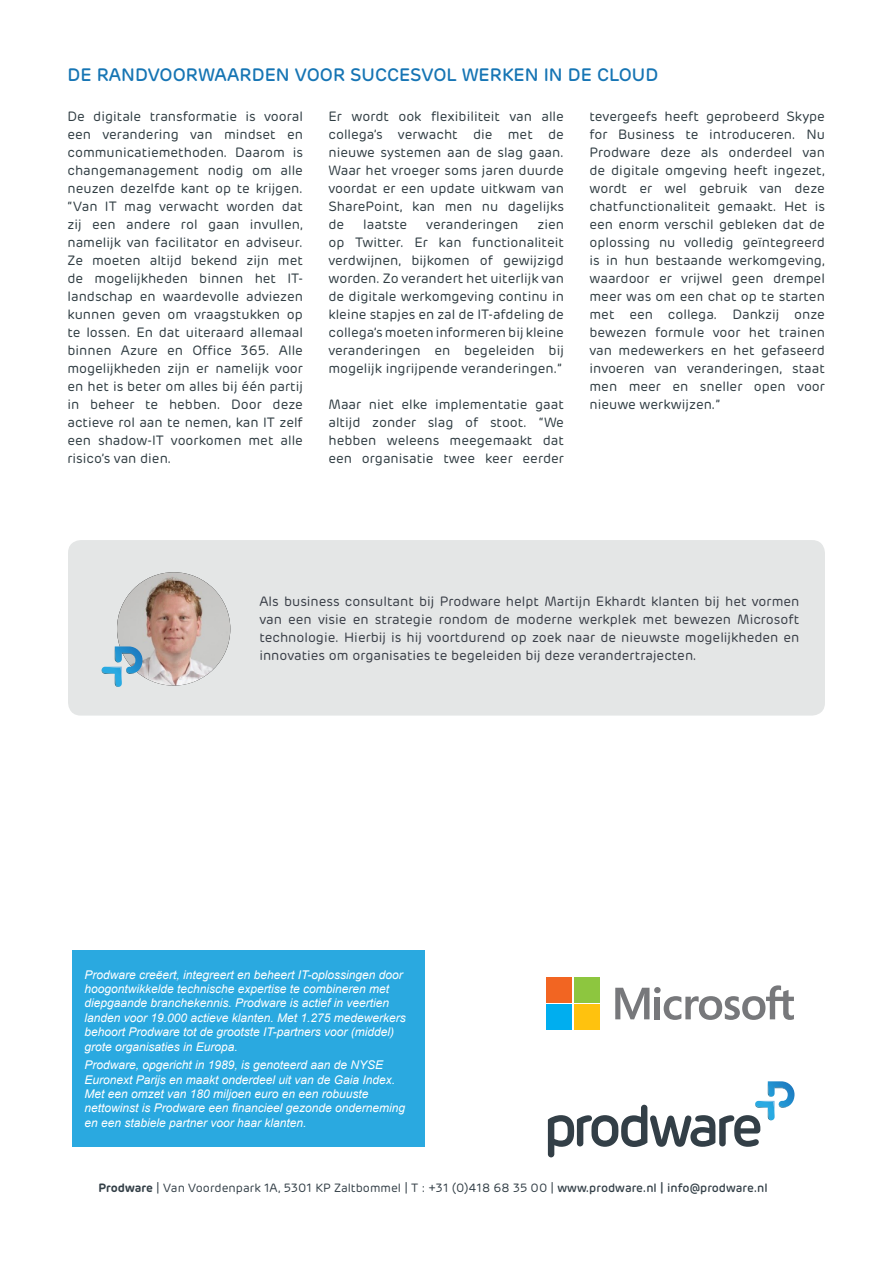
<style>
.page{position:relative;width:893px;height:1263px;background:#fff}
.page>*{position:absolute;margin:0;border:0;box-sizing:border-box;transform-origin:0 0}
.t1{font:500 18px "Rubrik";color:#1675b4}
.t2{font:13.5px/18px "Rubrik";color:#2f3c42;text-align:justify}
.t3{font:13.5px/18px "Rubrik";color:#383d46;text-align:justify}
.t4{font:italic 12px/14.4px "Arial";color:#fff}
.t5{font:12px "Rubrik";color:#333f47}
.s1{font-weight:600}
.s2{font-weight:500}
</style>
<div class="page">
<svg style="left:548px;top:1081px;width:246px;height:76px"></svg>
<div style="left:72px;top:950px;width:353px;height:197px;background:#2aa9e0"></div>
<div style="left:68px;top:540px;width:757px;height:176px;background:#e4e6e6;border-radius:13px"></div>
<svg style="left:615px;top:985px;width:179px;height:35px"></svg>
<div style="left:547px;top:977px;width:25px;height:25px;background:#f26522"></div>
<div style="left:574px;top:977px;width:25px;height:25px;background:#8dc63f"></div>
<div style="left:547px;top:1005px;width:25px;height:25px;background:#00aeef"></div>
<div style="left:574px;top:1005px;width:25px;height:25px;background:#ffc20e"></div>
<img style="left:117px;top:572px;width:113px;height:114px;border-radius:57px">
<svg style="left:102px;top:646px;width:40px;height:41px"></svg>
<h1 class="t1" style="left:68px;top:64px;width:592px">DE RANDVOORWAARDEN VOOR SUCCESVOL WERKEN IN DE CLOUD</h1>
<p class="t2" style="left:68px;top:108px;width:237px">De digitale transformatie is vooral een verandering van mindset en communicatiemethoden. Daarom is changemanagement nodig om alle neuzen dezelfde kant op te krijgen. “Van IT mag verwacht worden dat zij een andere rol gaan invullen, namelijk van facilitator en adviseur.<br>Ze moeten altijd bekend zijn met de mogelijkheden binnen het IT&shy;landschap en waardevolle adviezen kunnen geven om vraagstukken op te lossen. En dat uiteraard allemaal binnen Azure en Office 365. Alle mogelijkheden zijn er namelijk voor en het is beter om alles bij één partij in beheer te hebben. Door deze actieve rol aan te nemen, kan IT zelf een shadow-IT voorkomen met alle risico’s van dien.</p>
<p class="t2" style="left:328px;top:108px;width:237px">Er wordt ook flexibiliteit van alle collega’s verwacht die met de nieuwe systemen aan de slag gaan.<br>Waar het vroeger soms jaren duurde voordat er een update uitkwam van SharePoint, kan men nu dagelijks de</p>
<p class="t2" style="left:589px;top:108px;width:237px">tevergeefs heeft geprobeerd Skype for Business te introduceren. Nu Prodware deze als onderdeel van de digitale omgeving heeft ingezet, wordt er wel gebruik van deze chatfunctionaliteit gemaakt. Het is een enorm verschil gebleken dat de oplossing nu volledig geïntegreerd is in hun bestaande werkomgeving, waardoor er vrijwel geen drempel meer was om een chat op te starten met een collega. Dankzij onze bewezen formule voor het trainen van medewerkers en het gefaseerd invoeren van veranderingen, staat men meer en sneller open voor nieuwe werkwijzen.”</p>
<p class="t2" style="left:363px;top:216px;width:45px">laatste</p>
<p class="t2" style="left:426px;top:216px;width:94px">veranderingen</p>
<p class="t2" style="left:328px;top:216px;width:237px;text-indent:209px">zien op Twitter. Er kan functionaliteit verdwijnen, bijkomen of gewijzigd worden. Zo verandert het uiterlijk van de digitale werkomgeving continu in kleine stapjes en zal de IT-afdeling de collega’s moeten informeren bij kleine veranderingen en begeleiden bij mogelijk ingrijpende veranderingen.”</p>
<p class="t2" style="left:328px;top:396px;width:237px">Maar niet elke implementatie gaat altijd zonder slag of stoot. “We hebben weleens meegemaakt dat een organisatie twee keer eerder</p>
<p class="t3" style="left:259px;top:592px;width:542px">Als business consultant bij Prodware helpt Martijn Ekhardt klanten bij het vormen van een visie en strategie rondom de moderne werkplek met bewezen Microsoft technologie. Hierbij is hij voortdurend op zoek naar de nieuwste mogelijkheden en innovaties om organisaties te begeleiden bij deze verandertrajecten.</p>
<p class="t4" style="left:84px;top:967px;width:323px">Prodware creëert, integreert en beheert IT-oplossingen door hoogontwikkelde technische expertise te combineren met diepgaande branchekennis. Prodware is actief in veertien landen voor 19.000 actieve klanten. Met 1.275 medewerkers behoort Prodware tot de grootste IT-partners voor (middel) grote organisaties in Europa.</p>
<p class="t4" style="left:84px;top:1058px;width:322px">Prodware, opgericht in 1989, is genoteerd aan de NYSE Euronext Parijs en maakt onderdeel uit van de Gaia Index.<br>Met een omzet van 180 miljoen euro en een robuuste nettowinst is Prodware een financieel gezonde onderneming en een stabiele partner voor haar klanten.</p>
<p class="t5" style="left:98px;top:1181px;width:671px"><span class="s1">Prodware</span> | Van Voordenpark 1A, 5301 KP Zaltbommel | T : +31 (0)418 68 35 00 | <span class="s2">www.prodware.nl | info@prodware.nl</span></p>
</div>
